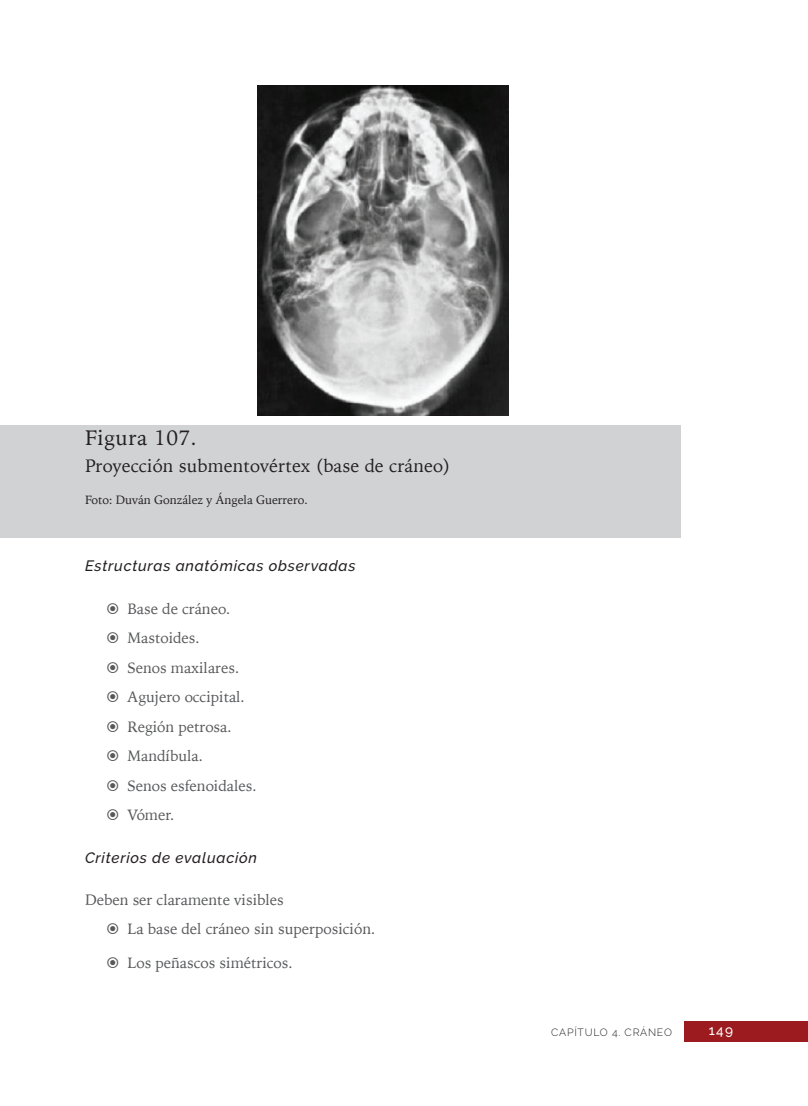
<style>
.page{position:relative;width:808px;height:1106px;background:#fff}
.page>*{position:absolute;margin:0;border:0;box-sizing:border-box;transform-origin:0 0}
.t1{font:21px "Iowan Old Style";letter-spacing:.025em;color:#231f20}
.t2{font:18px "Iowan Old Style";letter-spacing:.01em;color:#231f20}
.t3{font:15px/29.5px "Iowan Old Style";color:#57585a}
.t4{font:italic 500 15px "Raleway";letter-spacing:.05em;color:#231f20}
.t5{font:500 13.5px "Raleway";color:#fff}
.t6{font:12px "Iowan Old Style";color:#231f20}
.t7{font:300 10.5px "Raleway";letter-spacing:.075em;color:#231f20}
</style>
<div class="page">
<div style="left:685px;top:1021px;width:123px;height:20px;background:#9b1b1e"></div>
<img style="left:257px;top:85px;width:251px;height:331px">
<div style="left:0;top:424px;width:680px;height:113px;background:#d1d2d4"></div>
<h1 class="t1" style="left:85px;top:419px;width:113px">Figura 107.</h1>
<p class="t2" style="left:85px;top:450px;width:367px">Proyección submentovértex (base de cráneo)</p>
<p class="t6" style="left:85px;top:489px;width:224px">Foto: Duván González y Ángela Guerrero.</p>
<p class="t4" style="left:85px;top:557px;width:272px">Estructuras anatómicas observadas</p>
<p class="t3" style="left:128px;top:593px;width:130px">Base de cráneo.<br>Mastoides.<br>Senos maxilares.<br>Agujero occipital.<br>Región petrosa.<br>Mandíbula.<br>Senos esfenoidales.<br>Vómer.</p>
<p class="t4" style="left:85px;top:848px;width:174px">Criterios de evaluación</p>
<p class="t3" style="left:128px;top:884px;width:249px;text-indent:-43px">Deben ser claramente visibles<br>La base del cráneo sin superposición.</p>
<p class="t3" style="left:128px;top:947px;width:167px">Los peñascos simétricos.</p>
<p class="t7" style="left:551px;top:1026px;width:122px">CAPÍTULO 4. CRÁNEO</p>
<p class="t5" style="left:709px;top:1022px;width:26px">149</p>
</div>
